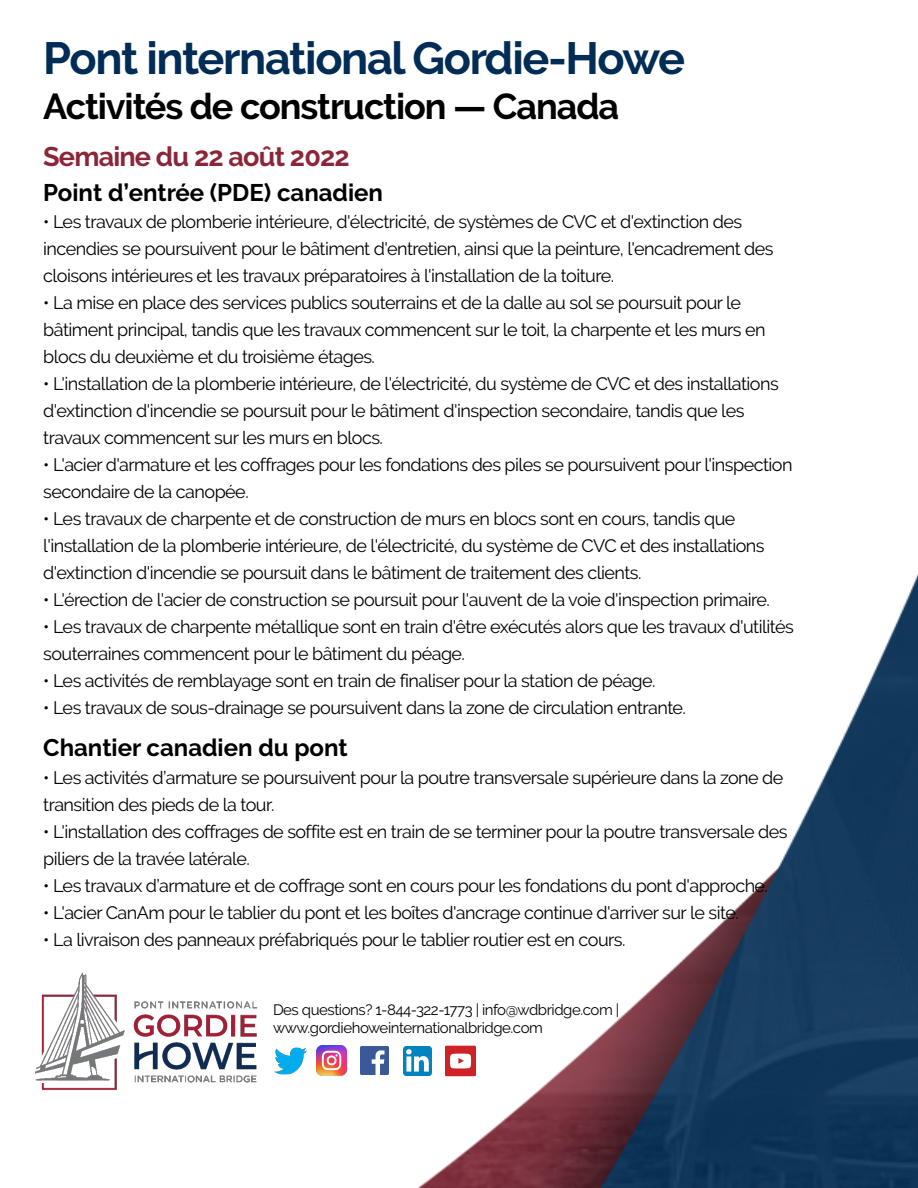
<style>
.page{position:relative;width:918px;height:1188px;background:#fff}
.page>*{position:absolute;margin:0;border:0;box-sizing:border-box;transform-origin:0 0}
.t1{font:700 45px "Raleway";letter-spacing:-.03em;color:#002c55}
.t2{font:700 36px "Raleway";letter-spacing:-.03em;color:#000}
.t3{font:700 27px "Raleway";letter-spacing:-.03em;color:#8b2638}
.t4{font:700 24px "Raleway";color:#000}
.t5{font:18px/27px "Raleway";letter-spacing:-.03em;color:#000}
.t6{font:15px/18px "Raleway";letter-spacing:-.03em;color:#000}
</style>
<div class="page">
<img style="left:319px;top:574px;width:599px;height:613px">
<img style="left:274px;top:1047px;width:33px;height:28px">
<img style="left:361px;top:1047px;width:28px;height:28px">
<img style="left:403px;top:1046px;width:29px;height:29px">
<img style="left:444px;top:1045px;width:32px;height:32px">
<img style="left:316px;top:1046px;width:30px;height:30px">
<img style="left:34px;top:972px;width:224px;height:118px">
<h1 class="t1" style="left:43px;top:32px;width:643px">Pont international Gordie-Howe</h1>
<h2 class="t2" style="left:43px;top:85px;width:577px">Activités de construction — Canada</h2>
<h3 class="t3" style="left:43px;top:141px;width:308px">Semaine du 22 août 2022</h3>
<h3 class="t4" style="left:43px;top:179px;width:341px">Point d’entrée (PDE) canadien</h3>
<p class="t5" style="left:43px;top:208px;width:732px">• Les travaux de plomberie intérieure, d'électricité, de systèmes de CVC et d'extinction des incendies se poursuivent pour le bâtiment d'entretien, ainsi que la peinture, l'encadrement des cloisons intérieures et les travaux préparatoires à l'installation de la toiture.</p>
<p class="t5" style="left:43px;top:289px;width:724px">• La mise en place des services publics souterrains et de la dalle au sol se poursuit pour le bâtiment principal, tandis que les travaux commencent sur le toit, la charpente et les murs en blocs du deuxième et du troisième étages.</p>
<p class="t5" style="left:43px;top:370px;width:737px">• L'installation de la plomberie intérieure, de l'électricité, du système de CVC et des installations d'extinction d'incendie se poursuit pour le bâtiment d'inspection secondaire, tandis que les travaux commencent sur les murs en blocs.</p>
<p class="t5" style="left:43px;top:451px;width:751px">• L'acier d'armature et les coffrages pour les fondations des piles se poursuivent pour l'inspection secondaire de la canopée.</p>
<p class="t5" style="left:43px;top:505px;width:723px">• Les travaux de charpente et de construction de murs en blocs sont en cours, tandis que l'installation de la plomberie intérieure, de l'électricité, du système de CVC et des installations d'extinction d'incendie se poursuit dans le bâtiment de traitement des clients.</p>
<p class="t5" style="left:43px;top:586px;width:728px">• L'érection de l'acier de construction se poursuit pour l'auvent de la voie d'inspection primaire.</p>
<p class="t5" style="left:43px;top:613px;width:752px">• Les travaux de charpente métallique sont en train d'être exécutés alors que les travaux d'utilités souterraines commencent pour le bâtiment du péage.</p>
<p class="t5" style="left:43px;top:667px;width:614px">• Les activités de remblayage sont en train de finaliser pour la station de péage.</p>
<p class="t5" style="left:43px;top:694px;width:644px">• Les travaux de sous-drainage se poursuivent dans la zone de circulation entrante.</p>
<h3 class="t4" style="left:43px;top:733px;width:306px">Chantier canadien du pont</h3>
<p class="t5" style="left:43px;top:764px;width:742px">• Les activités d’armature se poursuivent pour la poutre transversale supérieure dans la zone de transition des pieds de la tour.</p>
<p class="t5" style="left:43px;top:818px;width:746px">• L'installation des coffrages de soffite est en train de se terminer pour la poutre transversale des piliers de la travée latérale.</p>
<p class="t5" style="left:43px;top:872px;width:726px">• Les travaux d’armature et de coffrage sont en cours pour les fondations du pont d'approche.</p>
<p class="t5" style="left:43px;top:899px;width:697px">• L'acier CanAm pour le tablier du pont et les boîtes d'ancrage continue d'arriver sur le site.</p>
<p class="t5" style="left:43px;top:926px;width:584px">• La livraison des panneaux préfabriqués pour le tablier routier est en cours.</p>
<p class="t6" style="left:273px;top:1001px;width:348px">Des questions? 1-844-322-1773 | info@wdbridge.com | www.gordiehoweinternationalbridge.com</p>
</div>
